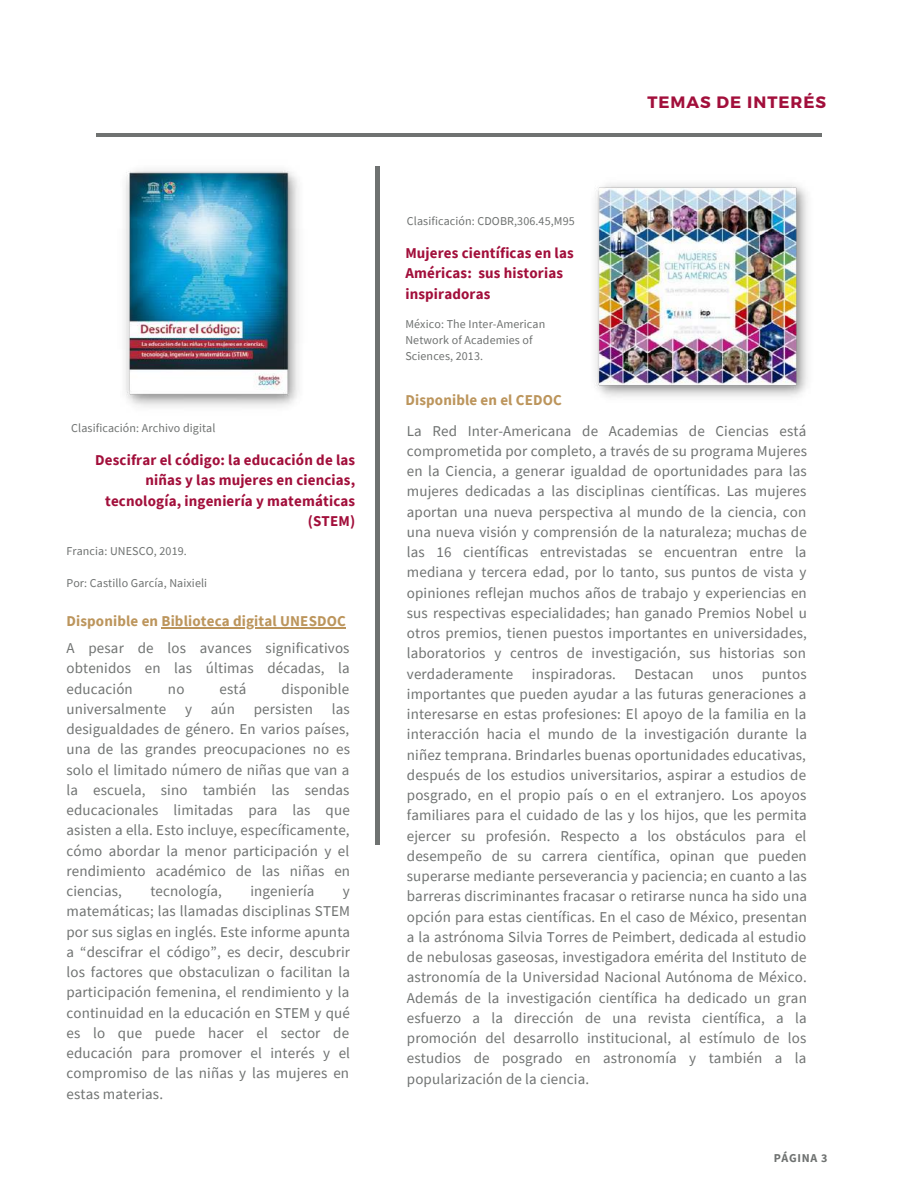
<style>
.page{position:relative;width:918px;height:1188px;background:#fff}
.page>*{position:absolute;margin:0;border:0;box-sizing:border-box;transform-origin:0 0}
.t1{font:700 16.5px "Montserrat";letter-spacing:.06em;color:#a20f3b}
.t2{font:15px/20.2px "Source Sans Pro";letter-spacing:.01em;color:#6f7271;text-align:justify}
.t3{font:700 15px/20.2px "Source Sans Pro";letter-spacing:.01em;color:#a20f3b;text-align:right}
.t4{font:700 15px "Source Sans Pro";letter-spacing:.01em;color:#bc955c}
.t5{font:12px/16px "Source Sans Pro";letter-spacing:.01em;color:#6f7271}
.t6{font:700 12px "Source Sans Pro";letter-spacing:.06em;color:#6f7271}
</style>
<div class="page">
<hr style="left:96px;top:133px;width:726px;height:3px;background:#6f7271">
<hr style="left:376px;top:166px;width:3px;height:678px;background:#6f7271">
<img style="left:124px;top:170px;width:175px;height:237px">
<img style="left:595px;top:183px;width:213px;height:214px">
<hr style="left:161px;top:627px;width:185px;height:1px;background:#bc955c">
<p class="t5" style="left:71px;top:420px;width:146px">Clasificación: Archivo digital</p>
<p class="t3" style="left:95px;top:450px;width:262px">Descifrar el código: la educación de las niñas y las mujeres en ciencias, tecnología, ingeniería y matemáticas (STEM)</p>
<p class="t5" style="left:66px;top:543px;width:122px">Francia: UNESCO, 2019.</p>
<p class="t5" style="left:66px;top:575px;width:142px">Por: Castillo García, Naixieli</p>
<p class="t4" style="left:66px;top:611px;width:281px">Disponible en Biblioteca digital UNESDOC</p>
<p class="t2" style="left:66px;top:638px;width:285px">A pesar de los avances significativos obtenidos en las últimas décadas, la educación</p>
<p class="t2" style="left:168px;top:678px;width:18px">no</p>
<p class="t2" style="left:220px;top:678px;width:28px">está</p>
<p class="t2" style="left:282px;top:678px;width:69px">disponible</p>
<p class="t2" style="left:66px;top:698px;width:101px">universalmente</p>
<p class="t2" style="left:185px;top:698px;width:9px">y</p>
<p class="t2" style="left:211px;top:698px;width:26px">aún</p>
<p class="t2" style="left:254px;top:698px;width:61px">persisten</p>
<p class="t2" style="left:66px;top:698px;width:285px;text-indent:265px">las desigualdades de género. En varios países, una de las grandes preocupaciones no es solo el limitado número de niñas que van a la escuela, sino también las sendas educacionales limitadas para las que asisten a ella. Esto incluye, específicamente, cómo abordar la menor participación y el rendimiento académico de las niñas en ciencias,</p>
<p class="t2" style="left:150px;top:881px;width:73px">tecnología,</p>
<p class="t2" style="left:250px;top:881px;width:66px">ingeniería</p>
<p class="t2" style="left:66px;top:881px;width:285px;text-indent:276px">y matemáticas; las llamadas disciplinas STEM por sus siglas en inglés. Este informe apunta a “descifrar el código”, es decir, descubrir los factores que obstaculizan o facilitan la participación femenina, el rendimiento y la continuidad en la educación en STEM y qué es lo que puede hacer el sector de educación para promover el interés y el compromiso de las niñas y las mujeres en estas materias.</p>
<p class="t1" style="left:647px;top:92px;width:180px">TEMAS DE INTERÉS</p>
<p class="t5" style="left:407px;top:213px;width:169px">Clasificación: CDOBR,306.45,M95</p>
<p class="t3" style="left:405px;top:243px;width:170px;text-align:left">Mujeres científicas en las<br>Américas: sus historias inspiradoras</p>
<p class="t5" style="left:405px;top:316px;width:141px">México: The Inter-American<br>Network of Academies of<br>Sciences, 2013.</p>
<p class="t4" style="left:405px;top:390px;width:158px">Disponible en el CEDOC</p>
<p class="t2" style="left:407px;top:420px;width:402px">La Red Inter-Americana de Academias de Ciencias está comprometida por completo, a través de su programa Mujeres en la Ciencia, a generar igualdad de oportunidades para las mujeres dedicadas a las disciplinas científicas. Las mujeres aportan una nueva perspectiva al mundo de la ciencia, con una nueva visión y comprensión de la naturaleza; muchas de las 16 científicas entrevistadas se encuentran entre la mediana y tercera edad, por lo tanto, sus puntos de vista y opiniones reflejan muchos años de trabajo y experiencias en sus respectivas especialidades; han ganado Premios Nobel u otros premios, tienen puestos importantes en universidades, laboratorios y centros de investigación, sus historias son verdaderamente inspiradoras. Destacan unos puntos importantes que pueden ayudar a las futuras generaciones a interesarse en estas profesiones: El apoyo de la familia en la interacción hacia el mundo de la investigación durante la niñez temprana. Brindarles buenas oportunidades educativas, después de los estudios universitarios, aspirar a estudios de posgrado, en el propio país o en el extranjero. Los apoyos familiares para el cuidado de las y los hijos, que les permita ejercer su profesión. Respecto a los obstáculos para el desempeño de su carrera científica, opinan que pueden superarse mediante perseverancia y paciencia; en cuanto a las barreras discriminantes fracasar o retirarse nunca ha sido una opción para estas científicas. En el caso de México, presentan a la astrónoma Silvia Torres de Peimbert, dedicada al estudio de nebulosas gaseosas, investigadora emérita del Instituto de astronomía de la Universidad Nacional Autónoma de México.<br>Además de la investigación científica ha dedicado un gran esfuerzo a la dirección de una revista científica, a la promoción del desarrollo institucional, al estímulo de los estudios de posgrado en astronomía y también a la popularización de la ciencia.</p>
<p class="t6" style="left:774px;top:1150px;width:55px">PÁGINA 3</p>
</div>
